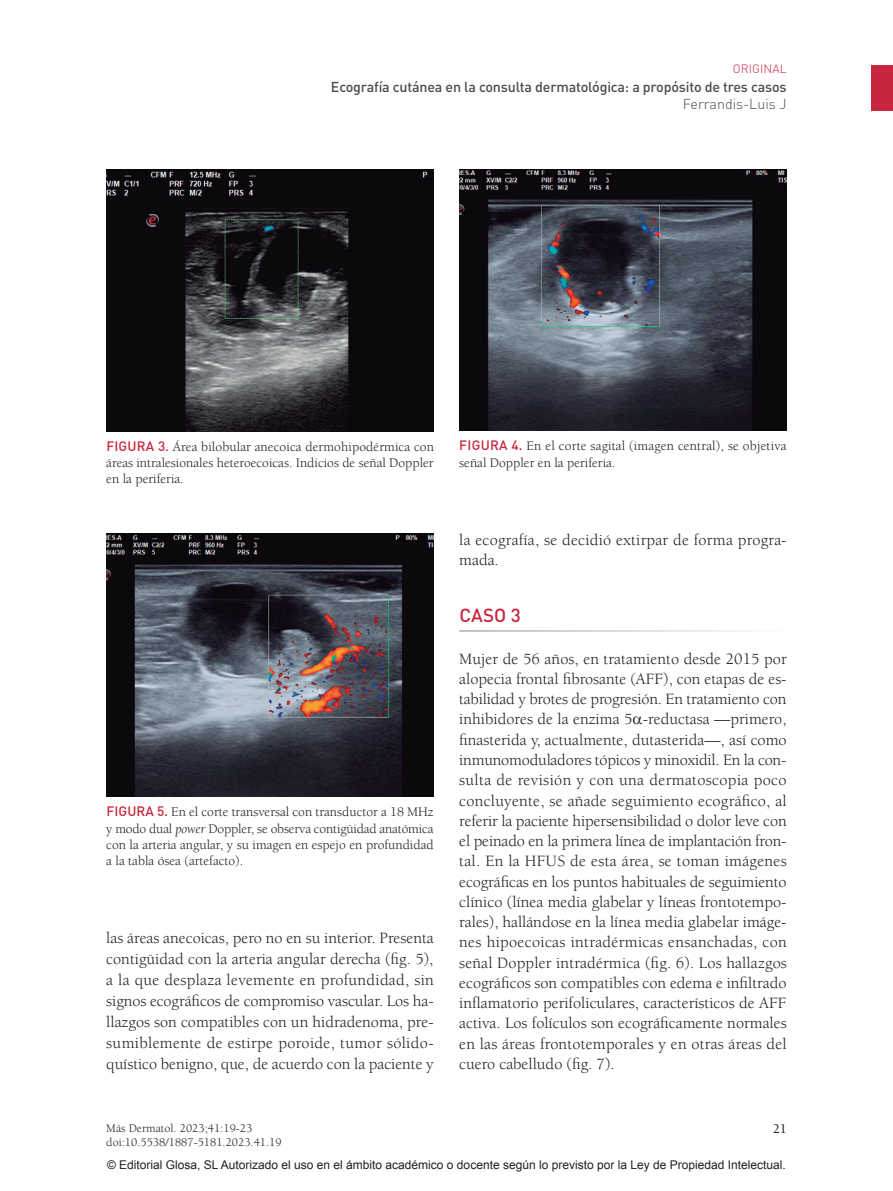
<style>
.page{position:relative;width:893px;height:1191px;background:#fff}
.page>*{position:absolute;margin:0;border:0;box-sizing:border-box;transform-origin:0 0}
.t1{font:500 18.75px "DIN Pro";color:#c8263f}
.t2{font:16.2px/20.2px "Berkeley";letter-spacing:.01em;color:#231f20;text-align:justify}
.t3{font:500 14.25px "DIN Pro";letter-spacing:-.015em;color:#4b4c4d}
.t4{font:300 14.25px "DIN Pro";color:#4b4c4d}
.t5{font:13.5px/16.2px "Berkeley";color:#231f20;text-align:justify}
.t6{font:500 13.5px "Berkeley";color:#231f20}
.t7{font:12px "Arial";color:#231f20}
.t8{font:12px/14.4px "Berkeley";color:#231f20}
.t9{font:300 12px "DIN Pro";letter-spacing:.01em;color:#c8263f}
.s1{font-family:"DIN Pro";font-weight:500;color:#c8263f}
.s2{font-style:italic}
</style>
<div class="page">
<div style="left:872px;top:65px;width:21px;height:46px;background:#c8263f"></div>
<img style="left:106px;top:170px;width:328px;height:261px">
<img style="left:459px;top:170px;width:328px;height:260px">
<img style="left:106px;top:533px;width:328px;height:263px">
<p class="t9" style="left:733px;top:60px;width:55px">ORIGINAL</p>
<p class="t3" style="left:331px;top:77px;width:457px">Ecografía cutánea en la consulta dermatológica: a propósito de tres casos</p>
<p class="t4" style="left:683px;top:94px;width:105px">Ferrandis-Luis J</p>
<p class="t5" style="left:106px;top:439px;width:329px"><span class="s1">FIGURA 3.</span> Área bilobular anecoica dermohipodérmica con áreas intralesionales heteroecoicas. Indicios de señal Doppler en la periferia.</p>
<p class="t5" style="left:459px;top:438px;width:329px"><span class="s1">FIGURA 4.</span> En el corte sagital (imagen central), se objetiva señal Doppler en la periferia.</p>
<p class="t5" style="left:106px;top:804px;width:329px"><span class="s1">FIGURA 5.</span> En el corte transversal con transductor a 18 MHz y modo dual <span class="s2">power</span> Doppler, se observa contigüidad anatómica con la arteria angular, y su imagen en espejo en profundidad a la tabla ósea (artefacto).</p>
<p class="t2" style="left:106px;top:927px;width:329px;line-height:21px">las áreas anecoicas, pero no en su interior. Presenta contigüidad con la arteria angular derecha (fig. 5), a la que desplaza levemente en profundidad, sin signos ecográficos de compromiso vascular. Los ha&shy;llazgos son compatibles con un hidradenoma, pre&shy;sumiblemente de estirpe poroide, tumor sólido&shy;quístico benigno, que, de acuerdo con la paciente y</p>
<p class="t2" style="left:459px;top:530px;width:329px">la ecografía, se decidió extirpar de forma progra&shy;mada.</p>
<p class="t1" style="left:459px;top:602px;width:63px">CASO 3</p>
<p class="t2" style="left:459px;top:649px;width:329px">Mujer de 56 años, en tratamiento desde 2015 por alopecia frontal fibrosante (AFF), con etapas de es&shy;tabilidad y brotes de progresión. En tratamiento con inhibidores de la enzima 5 -reductasa —primero, finasterida y, actualmente, dutasterida—, así como inmunomoduladores tópicos y minoxidil. En la con&shy;sulta de revisión y con una dermatoscopia poco concluyente, se añade seguimiento ecográfico, al referir la paciente hipersensibilidad o dolor leve con el peinado en la primera línea de implantación fron&shy;tal. En la HFUS de esta área, se toman imágenes ecográficas en los puntos habituales de seguimiento clínico (línea media glabelar y líneas frontotempo&shy;rales), hallándose en la línea media glabelar imáge&shy;nes hipoecoicas intradérmicas ensanchadas, con señal Doppler intradérmica (fig. 6). Los hallazgos ecográficos son compatibles con edema e infiltrado inflamatorio perifoliculares, característicos de AFF activa. Los folículos son ecográficamente normales en las áreas frontotemporales y en otras áreas del cuero cabelludo (fig. 7).</p>
<p class="t8" style="left:106px;top:1121px;width:177px">Más Dermatol. 2023;41:19-23 doi:10.5538/1887-5181.2023.41.19</p>
<p class="t6" style="left:773px;top:1121px;width:16px">21</p>
<p class="t7" style="left:107px;top:1156px;width:680px">© Editorial Glosa, SL Autorizado el uso en el ámbito académico o docente según lo previsto por la Ley de Propiedad Intelectual.</p>
</div>
